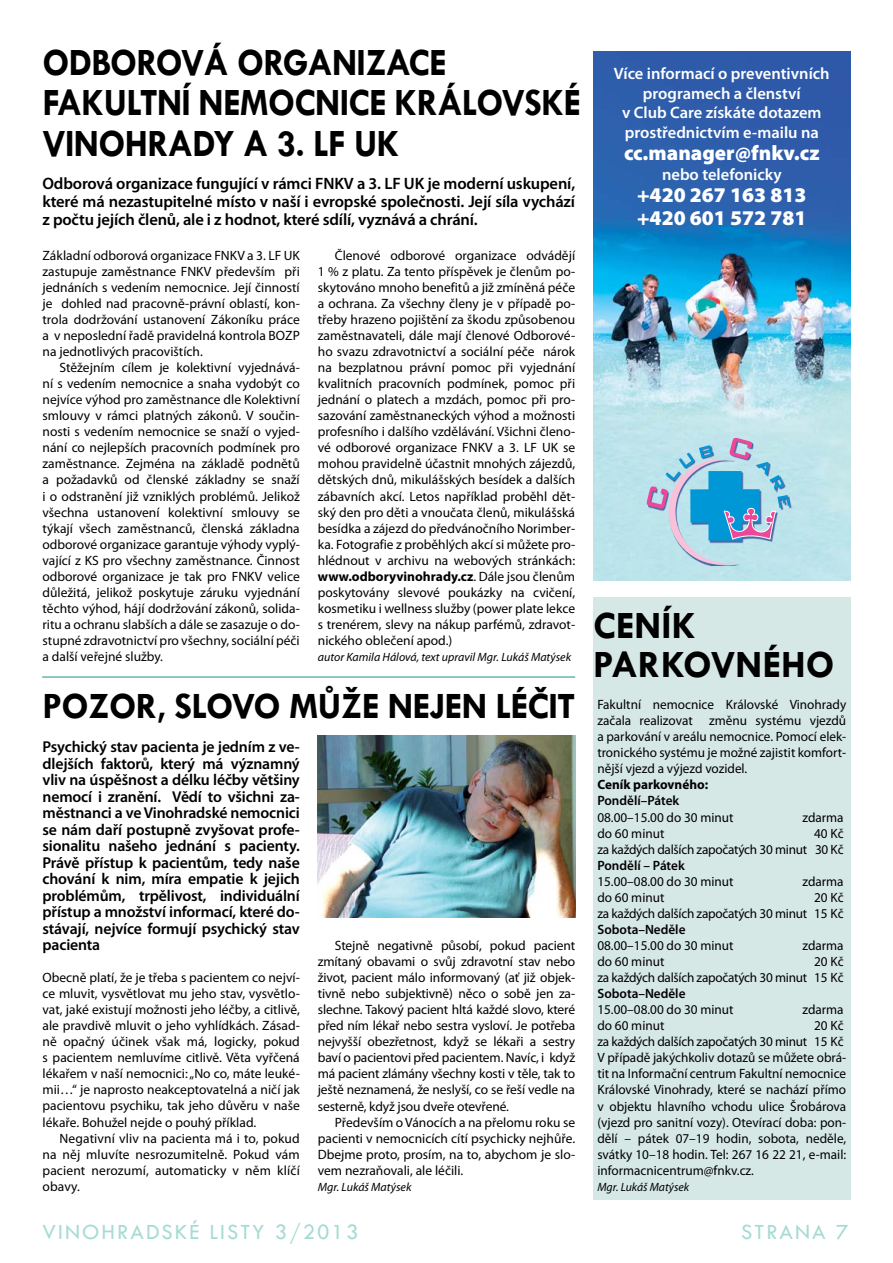
<style>
.page{position:relative;width:893px;height:1263px;background:#fff}
.page>*{position:absolute;margin:0;border:0;box-sizing:border-box;transform-origin:0 0}
.t1{font:700 39px/40.5px "Tw Cen";letter-spacing:-.02em;color:#000;scale:.94 1}
.t2{font:700 39px/39px "Tw Cen";letter-spacing:-.02em;color:#000}
.t3{font:700 37.5px "Tw Cen";letter-spacing:-.02em;color:#000}
.t4{font:22.5px "Tw Cen";letter-spacing:.09em;color:#a6dbd4}
.t5{font:900 21px/22.5px "Myriad Pro";color:#fff}
.t6{font:600 16.5px/18px "Myriad Pro";letter-spacing:-.01em;color:#000;text-align:justify}
.t7{font:600 16.5px/19.5px "Myriad Pro";color:#fff;text-align:center}
.t8{font:600 15.75px/16.5px "Myriad Pro";letter-spacing:-.01em;color:#000;text-align:justify}
.t9{font:13.5px/16px "Myriad Pro";color:#000;text-align:justify}
.t10{font:13.5px/16px "Myriad Pro";letter-spacing:-.02em;color:#000;text-align:right}
.t11{font:600 13.5px "Myriad Pro";color:#000}
.t12{font:700 13.5px "Myriad Pro";color:#000}
.t13{font:italic 12px "Myriad Pro";color:#000}
.s1{font-weight:700}
</style>
<div class="page">
<div style="left:593px;top:597px;width:257px;height:602px;background:#d6e8e6"></div>
<img style="left:318px;top:736px;width:257px;height:182px">
<hr style="left:42px;top:676px;width:533px;height:2px;background:#65b7af">
<img style="left:593px;top:51px;width:257px;height:530px">
<svg style="left:646px;top:437px;width:144px;height:128px;background:#98c6df"></svg>
<h1 class="t1" style="left:43px;top:41px;width:98px">ODBOROVÁ</h1>
<h1 class="t1" style="left:43px;top:41px;width:574px;text-indent:195px">ORGANIZACE<br>FAKULTNÍ N EMOCNICE KRÁLOVSKÉ<br>VINOHRADY</h1>
<h1 class="t1" style="left:243px;top:122px;width:168px">A 3. LF UK</h1>
<p class="t6" style="left:43px;top:174px;width:534px">Odborová organizace fungující v rámci FNKV a 3. LF UK je moderní uskupení, které má nezastupitelné místo v naší i evropské společnosti. Její síla vychází z počtu jejích členů, ale i z hodnot, které sdílí, vyznává a chrání.</p>
<p class="t9" style="left:43px;top:247px;width:259px">Základní odborová organizace FNKV a 3. LF UK zastupuje zaměstnance FNKV především při jednáních s vedením nemocnice. Její činností je dohled nad pracovně-právní oblastí, kon&shy;trola dodržování ustanovení Zákoníku práce a v neposlední řadě pravidelná kontrola BOZP na jednotlivých pracovištích.</p>
<p class="t9" style="left:43px;top:359px;width:259px;text-indent:17px">Stěžejním cílem je kolektivní vyjednává&shy;ní s vedením nemocnice a snaha vydobýt co nejvíce výhod pro zaměstnance dle Kolektivní smlouvy v rámci platných zákonů. V součin&shy;nosti s vedením nemocnice se snaží o vyjed&shy;nání co nejlepších pracovních podmínek pro zaměstnance. Zejména na základě podnětů a požadavků od členské základny se snaží i o odstranění již vzniklých problémů. Jelikož všechna ustanovení kolektivní smlouvy se týkají všech zaměstnanců, členská základna odborové organizace garantuje výhody vyplý&shy;vající z KS pro všechny zaměstnance. Činnost odborové organizace je tak pro FNKV velice důležitá, jelikož poskytuje záruku vyjednání těchto výhod, hájí dodržování zákonů, solida&shy;ritu a ochranu slabších a dále se zasazuje o do&shy;stupné zdravotnictví pro všechny, sociální péči a další veřejné služby.</p>
<p class="t9" style="left:318px;top:247px;width:259px;text-indent:17px">Členové odborové organizace odvádějí 1 % z platu. Za tento příspěvek je členům po&shy;skytováno mnoho benefitů a již zmíněná péče a ochrana. Za všechny členy je v případě po&shy;třeby hrazeno pojištění za škodu způsobenou zaměstnavateli, dále mají členové Odborové&shy;ho svazu zdravotnictví a sociální péče nárok na bezplatnou právní pomoc při vyjednání kvalitních pracovních podmínek, pomoc při jednání o platech a mzdách, pomoc při pro&shy;sazování zaměstnaneckých výhod a možnosti profesního i dalšího vzdělávání. Všichni členo&shy;vé odborové organizace FNKV a 3. LF UK se mohou pravidelně účastnit mnohých zájezdů, dětských dnů, mikulášských besídek a dalších zábavních akcí. Letos například proběhl dět&shy;ský den pro děti a vnoučata členů, mikulášská besídka a zájezd do předvánočního Norimber&shy;ka. Fotografie z proběhlých akcí si můžete pro&shy;hlédnout v archivu na webových stránkách: <span class="s1">www.odboryvinohrady.cz</span>. Dále jsou členům poskytovány slevové poukázky na cvičení, kosmetiku i wellness služby (power plate lekce s trenérem, slevy na nákup parfémů, zdravot&shy;nického oblečení apod.)</p>
<p class="t13" style="left:318px;top:649px;width:255px">autor Kamila Hálová, text upravil Mgr. Lukáš Matýsek</p>
<h2 class="t3" style="left:43px;top:684px;width:534px">POZOR, SLOVO MŮŽE N EJEN LÉČIT</h2>
<p class="t8" style="left:43px;top:738px;width:259px">Psychický stav pacienta je jedním z ve&shy;dlejších faktorů, který má významný vliv na úspěšnost a délku léčby většiny nemocí i zranění. Vědí to všichni za&shy;městnanci a ve Vinohradské nemocnici se nám daří postupně zvyšovat profe&shy;sionalitu našeho jednání s pacienty.<br>Právě přístup k pacientům, tedy naše chování k nim, míra empatie k jejich problémům, trpělivost, individuální přístup a množství informací, které do&shy;stávají, nejvíce formují psychický stav pacienta</p>
<p class="t9" style="left:43px;top:969px;width:259px">Obecně platí, že je třeba s pacientem co nejví&shy;ce mluvit, vysvětlovat mu jeho stav, vysvětlo&shy;vat, jaké existují možnosti jeho léčby, a citlivě, ale pravdivě mluvit o jeho vyhlídkách. Zásad&shy;ně opačný účinek však má, logicky, pokud s pacientem nemluvíme citlivě. Věta vyřčená lékařem v naší nemocnici: „No co, máte leuké&shy;mii…“ je naprosto neakceptovatelná a ničí jak pacientovu psychiku, tak jeho důvěru v naše lékaře. Bohužel nejde o pouhý příklad.</p>
<p class="t9" style="left:43px;top:1130px;width:259px;text-indent:17px">Negativní vliv na pacienta má i to, pokud na něj mluvíte nesrozumitelně. Pokud vám pacient nerozumí, automaticky v něm klíčí obavy.</p>
<p class="t9" style="left:318px;top:937px;width:259px;text-indent:17px">Stejně negativně působí, pokud pacient zmítaný obavami o svůj zdravotní stav nebo život, pacient málo informovaný (ať již objek&shy;tivně nebo subjektivně) něco o sobě jen za&shy;slechne. Takový pacient hltá každé slovo, které před ním lékař nebo sestra vysloví. Je potřeba nejvyšší obezřetnost, když se lékaři a sestry baví o pacientovi před pacientem. Navíc, i když má pacient zlámány všechny kosti v těle, tak to ještě neznamená, že neslyší, co se řeší vedle na sesterně, když jsou dveře otevřené.</p>
<p class="t9" style="left:318px;top:1114px;width:259px;text-indent:17px">Především o Vánocích a na přelomu roku se pacienti v nemocnicích cítí psychicky nejhůře.<br>Dbejme proto, prosím, na to, abychom je slo&shy;vem nezraňovali, ale léčili.</p>
<p class="t13" style="left:318px;top:1179px;width:95px">Mgr. Lukáš Matýsek</p>
<p class="t7" style="left:614px;top:64px;width:217px">Více informací o preventivních programech a členství<br>v Club Care získáte dotazem prostřednictvím e-mailu na</p>
<h3 class="t5" style="left:624px;top:141px;width:197px">cc.manager@fnkv.cz</h3>
<p class="t7" style="left:662px;top:164px;width:121px">nebo telefonicky</p>
<h3 class="t5" style="left:637px;top:183px;width:171px">+420 267 163 813 +420 601 572 781</h3>
<h1 class="t2" style="left:593px;top:605px;width:105px">CENÍK<br>PARKOVNÉHO</h1>
<p class="t9" style="left:597px;top:696px;width:250px">Fakultní nemocnice Královské Vinohrady začala realizovat změnu systému vjezdů a parkování v areálu nemocnice. Pomocí elek&shy;tronického systému je možné zajistit komfort&shy;nější vjezd a výjezd vozidel.</p>
<p class="t12" style="left:597px;top:776px;width:112px">Ceník parkovného:</p>
<p class="t11" style="left:597px;top:792px;width:83px">Pondělí–Pátek</p>
<p class="t9" style="left:597px;top:809px;width:138px">08.00–15.00 do 30 minut</p>
<p class="t9" style="left:802px;top:809px;width:43px">zdarma</p>
<p class="t9" style="left:597px;top:825px;width:69px">do 60 minut</p>
<p class="t10" style="left:597px;top:825px;width:248px">40 Kč<br>za každých dalších započatých 30 minut 30 Kč</p>
<p class="t11" style="left:597px;top:856px;width:89px">Pondělí – Pátek</p>
<p class="t9" style="left:597px;top:873px;width:138px">15.00–08.00 do 30 minut</p>
<p class="t9" style="left:802px;top:873px;width:43px">zdarma</p>
<p class="t9" style="left:597px;top:889px;width:69px">do 60 minut</p>
<p class="t10" style="left:597px;top:889px;width:248px">20 Kč<br>za každých dalších započatých 30 minut 15 Kč</p>
<p class="t11" style="left:597px;top:921px;width:90px">Sobota–Neděle</p>
<p class="t9" style="left:597px;top:937px;width:138px">08.00–15.00 do 30 minut</p>
<p class="t9" style="left:802px;top:937px;width:43px">zdarma</p>
<p class="t9" style="left:597px;top:953px;width:69px">do 60 minut</p>
<p class="t10" style="left:597px;top:953px;width:248px">20 Kč<br>za každých dalších započatých 30 minut 15 Kč</p>
<p class="t11" style="left:597px;top:985px;width:90px">Sobota–Neděle</p>
<p class="t9" style="left:597px;top:1001px;width:138px">15.00–08.00 do 30 minut</p>
<p class="t9" style="left:802px;top:1001px;width:43px">zdarma</p>
<p class="t9" style="left:597px;top:1017px;width:69px">do 60 minut</p>
<p class="t9" style="left:597px;top:1017px;width:250px;text-align:left;text-indent:217px">20 Kč za každých dalších započatých 30 minut 15 Kč V případě jakýchkoliv dotazů se můžete obrá&shy;tit na Informační centrum Fakultní nemocnice Královské Vinohrady, které se nachází přímo v objektu hlavního vchodu ulice Šrobárova (vjezd pro sanitní vozy). Otevírací doba: pon&shy;dělí – pátek 07–19 hodin, sobota, neděle, svátky 10–18 hodin. Tel: 267 16 22 21, e-mail: informacnicentrum@fnkv.cz.</p>
<p class="t13" style="left:597px;top:1179px;width:93px">Mgr. Lukáš Matýsek</p>
<h3 class="t4" style="left:43px;top:1218px;width:317px">VINOHRADSKÉ LISTY 3/2013</h3>
<h3 class="t4" style="left:741px;top:1218px;width:109px">STRANA 7</h3>
</div>
